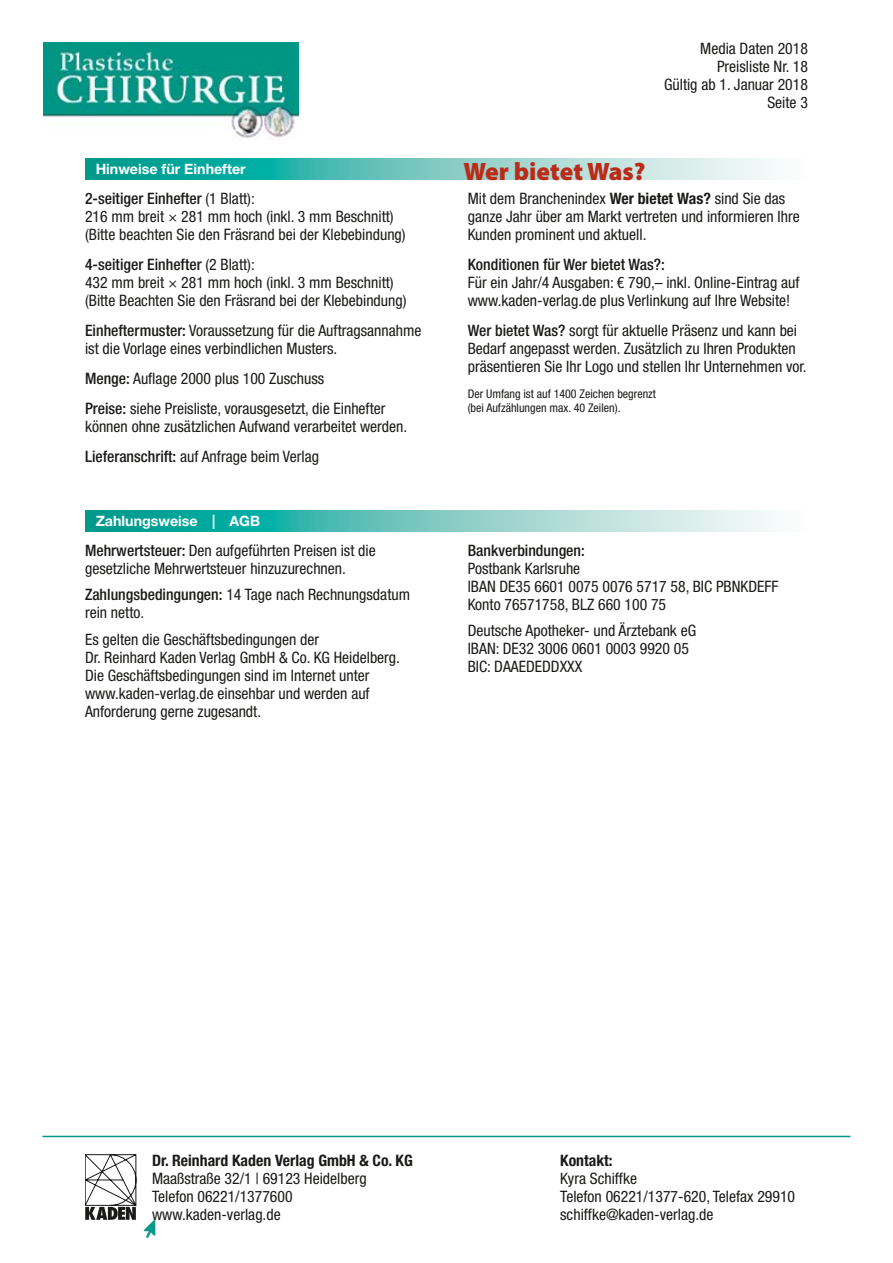
<style>
.page{position:relative;width:893px;height:1263px;background:#fff}
.page>*{position:absolute;margin:0;border:0;box-sizing:border-box;transform-origin:0 0}
.t1{font:900 25.2px "Myriad Pro";color:#ba2b18}
.t2{font:condensed 15.75px/18px "Helvetica Neue LT Std";color:#1a1a18}
.t3{font:500 condensed 15.75px "Helvetica Neue LT Std";color:#1a1a18}
.t4{font:700 condensed 15.75px "Helvetica Neue LT Std";color:#1a1a18}
.t5{font:700 14.25px "Helvetica Neue LT Std";color:#fff}
.t6{font:condensed 12px/14.2px "Helvetica Neue LT Std";color:#1a1a18}
.s1{font-weight:500}
.s2{font-weight:700}
</style>
<div class="page">
<img style="left:43px;top:43px;width:255px;height:97px">
<svg style="left:85px;top:510px;width:692px;height:21px;background:#72c8c1"></svg>
<svg style="left:85px;top:158px;width:692px;height:22px;background:#72c8c1"></svg>
<svg style="left:85px;top:1154px;width:51px;height:66px"></svg>
<hr style="left:43px;top:1136px;width:807px;height:1px;background:#00998a">
<p class="t5" style="left:96px;top:160px;width:152px">Hinweise für Einhefter</p>
<p class="t2" style="left:85px;top:189px;width:322px"><span class="s1">2-seitiger Einhefter</span> (1 Blatt):<br>216 mm breit × 281 mm hoch (inkl. 3 mm Beschnitt) (Bitte beachten Sie den Fräsrand bei der Klebebindung)</p>
<p class="t2" style="left:85px;top:255px;width:323px"><span class="s1">4-seitiger Einhefter</span> (2 Blatt):<br>432 mm breit × 281 mm hoch (inkl. 3 mm Beschnitt) (Bitte Beachten Sie den Fräsrand bei der Klebebindung)</p>
<p class="t2" style="left:85px;top:321px;width:338px"><span class="s1">Einheftermuster:</span> Voraussetzung für die Auftragsannahme ist die Vorlage eines verbindlichen Musters.</p>
<p class="t2" style="left:85px;top:363px;width:302px;line-height:30px"><span class="s1">Menge:</span> Auflage 2000 plus 100 Zuschuss<br><span class="s1">Preise:</span> siehe Preisliste, vorausgesetzt, die Einhefter</p>
<p class="t2" style="left:85px;top:411px;width:324px;line-height:30px">können ohne zusätzlichen Aufwand verarbeitet werden.<br><span class="s1">Lieferanschrift:</span> auf Anfrage beim Verlag</p>
<p class="t5" style="left:96px;top:512px;width:166px">Zahlungsweise | AGB</p>
<p class="t2" style="left:85px;top:541px;width:292px"><span class="s1">Mehrwertsteuer:</span> Den aufgeführten Preisen ist die gesetzliche Mehrwertsteuer hinzuzurechnen.</p>
<p class="t2" style="left:85px;top:585px;width:326px"><span class="s1">Zahlungsbedingungen:</span> 14 Tage nach Rechnungsdatum rein netto.</p>
<p class="t2" style="left:85px;top:630px;width:316px">Es gelten die Geschäftsbedingungen der<br>Dr. Reinhard Kaden Verlag GmbH &amp; Co. KG Heidelberg.<br>Die Geschäftsbedingungen sind im Internet unter www.kaden-verlag.de einsehbar und werden auf Anforderung gerne zugesandt.</p>
<p class="t2" style="left:664px;top:39px;width:145px;text-align:right">Media Daten 2018<br>Preisliste Nr. 18<br>Gültig ab 1. Januar 2018<br>Seite 3</p>
<h1 class="t1" style="left:463px;top:157px;width:184px">Wer bietet Was?</h1>
<p class="t2" style="left:468px;top:189px;width:333px">Mit dem Branchenindex <span class="s2">Wer bietet Was?</span> sind Sie das ganze Jahr über am Markt vertreten und informieren Ihre<br>Kunden prominent und aktuell.</p>
<p class="t3" style="left:468px;top:255px;width:199px">Konditionen für Wer bietet Was?:</p>
<p class="t2" style="left:468px;top:273px;width:333px">Für ein Jahr/4 Ausgaben: € 790,– inkl. Online-Eintrag auf www.kaden-verlag.de plus Verlinkung auf Ihre Website!</p>
<p class="t2" style="left:468px;top:321px;width:340px"><span class="s1">Wer bietet Was?</span> sorgt für aktuelle Präsenz und kann bei<br>Bedarf angepasst werden. Zusätzlich zu Ihren Produkten präsentieren Sie Ihr Logo und stellen Ihr Unternehmen vor.</p>
<p class="t6" style="left:468px;top:386px;width:190px">Der Umfang ist auf 1400 Zeichen begrenzt (bei Aufzählungen max. 40 Zeilen).</p>
<p class="t3" style="left:468px;top:541px;width:119px">Bankverbindungen:</p>
<p class="t2" style="left:468px;top:559px;width:312px">Postbank Karlsruhe<br>IBAN DE35 6601 0075 0076 5717 58, BIC PBNKDEFF<br>Konto 76571758, BLZ 660 100 75</p>
<p class="t2" style="left:468px;top:621px;width:230px">Deutsche Apotheker- und Ärztebank eG<br>IBAN: DE32 3006 0601 0003 9920 05<br>BIC: DAAEDEDDXXX</p>
<p class="t4" style="left:152px;top:1151px;width:262px">Dr. Reinhard Kaden Verlag GmbH &amp; Co. KG</p>
<p class="t2" style="left:152px;top:1169px;width:216px">Maaßstraße 32/1 | 69123 Heidelberg<br>Telefon 06221/1377600 www.kaden-verlag.de</p>
<p class="t4" style="left:560px;top:1151px;width:54px">Kontakt:</p>
<p class="t2" style="left:560px;top:1169px;width:236px">Kyra Schiffke<br>Telefon 06221/1377-620, Telefax 29910 schiffke@kaden-verlag.de</p>
</div>
